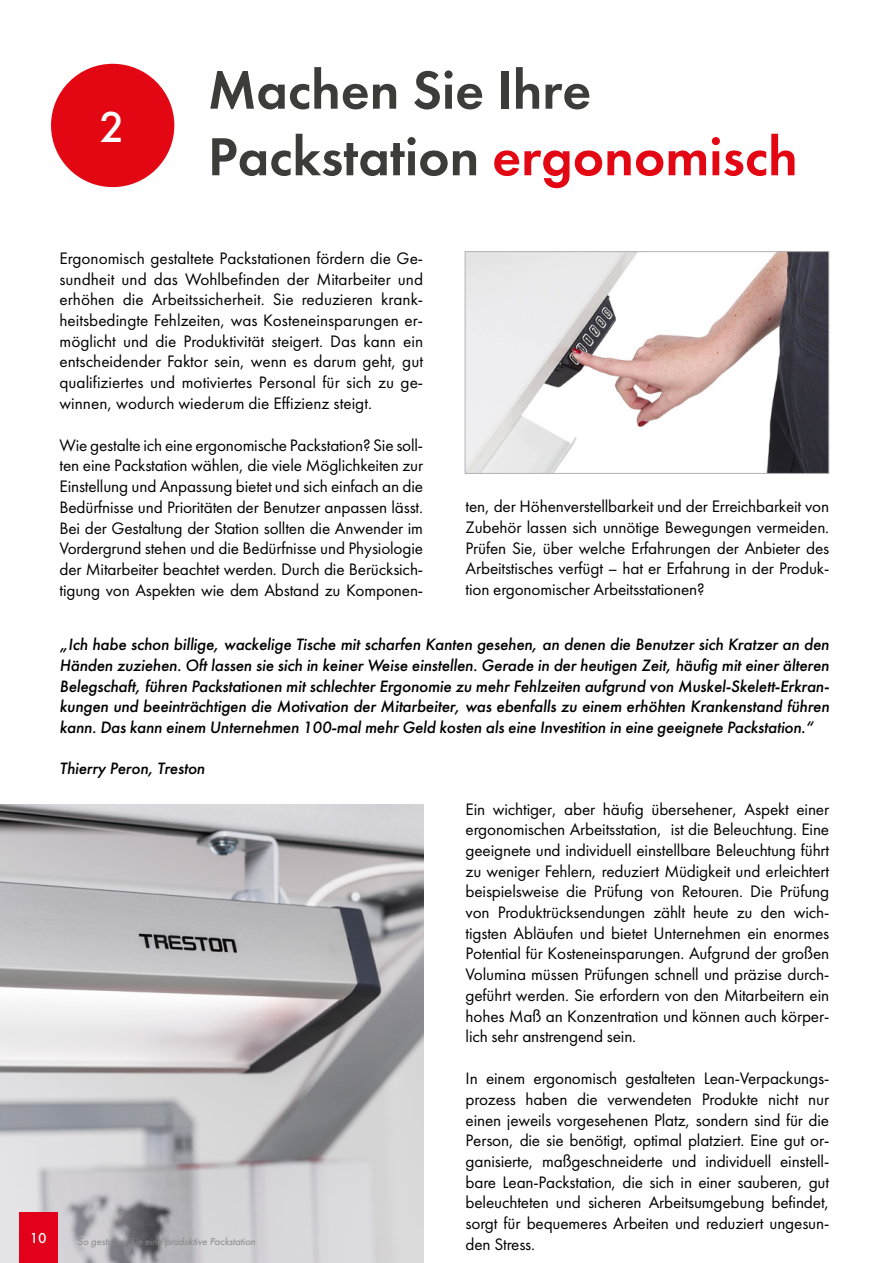
<style>
.page{position:relative;width:893px;height:1263px;background:#fff}
.page>*{position:absolute;margin:0;border:0;box-sizing:border-box;transform-origin:0 0}
.t1{font:55.5px/66.6px "Futura Demi";color:#3c3c3b}
.t2{font:500 45px "Futura";color:#fff}
.t3{font:17.25px/20.7px "Futura";letter-spacing:-.01em;color:#000;text-align:justify}
.t4{font:italic 500 17.1px/20.5px "Futura";letter-spacing:-.01em;color:#000;text-align:justify}
.t5{font:500 15px "Futura";color:#fff}
.t6{font:italic 10.5px "Futura";color:#878787}
.s1{color:#e30613}
</style>
<div class="page">
<img style="left:0;top:804px;width:423px;height:459px">
<img style="left:467px;top:253px;width:360px;height:219px">
<div style="left:465px;top:251px;width:364px;height:223px;border:1px solid #b3b2b2"></div>
<div style="left:51px;top:64px;width:123px;height:123px;background:#e30613;border-radius:50%"></div>
<div style="left:19px;top:1212px;width:38px;height:51px;background:#e2001a"></div>
<h2 class="t2" style="left:99px;top:100px;width:27px">2</h2>
<h1 class="t1" style="left:208px;top:57px;width:591px">Machen Sie Ihre<br>Packstation <span class="s1">ergonomisch</span></h1>
<p class="t3" style="left:60px;top:248px;width:365px">Ergonomisch gestaltete Packstationen fördern die Ge&shy;sundheit und das Wohlbefinden der Mitarbeiter und erhöhen die Arbeitssicherheit. Sie reduzieren krank&shy;heitsbedingte Fehlzeiten, was Kosteneinsparungen er&shy;möglicht und die Produktivität steigert. Das kann ein entscheidender Faktor sein, wenn es darum geht, gut qualifiziertes und motiviertes Personal für sich zu ge&shy;winnen, wodurch wiederum die Effizienz steigt.</p>
<p class="t3" style="left:60px;top:434px;width:365px">Wie gestalte ich eine ergonomische Packstation? Sie soll&shy;ten eine Packstation wählen, die viele Möglichkeiten zur Einstellung und Anpassung bietet und sich einfach an die Bedürfnisse und Prioritäten der Benutzer anpassen lässt.<br>Bei der Gestaltung der Station sollten die Anwender im Vordergrund stehen und die Bedürfnisse und Physiologie der Mitarbeiter beachtet werden. Durch die Berücksich&shy;tigung von Aspekten wie dem Abstand zu Komponen-</p>
<p class="t3" style="left:466px;top:496px;width:365px">ten, der Höhenverstellbarkeit und der Erreichbarkeit von Zubehör lassen sich unnötige Bewegungen vermeiden.<br>Prüfen Sie, über welche Erfahrungen der Anbieter des Arbeitstisches verfügt – hat er Erfahrung in der Produk&shy;tion ergonomischer Arbeitsstationen?</p>
<p class="t4" style="left:60px;top:635px;width:771px">„Ich habe schon billige, wackelige Tische mit scharfen Kanten gesehen, an denen die Benutzer sich Kratzer an den Händen zuziehen. Oft lassen sie sich in keiner Weise einstellen. Gerade in der heutigen Zeit, häufig mit einer älteren Belegschaft, führen Packstationen mit schlechter Ergonomie zu mehr Fehlzeiten aufgrund von Muskel-Skelett-Erkran&shy;kungen und beeinträchtigen die Motivation der Mitarbeiter, was ebenfalls zu einem erhöhten Krankenstand führen kann. Das kann einem Unternehmen 100-mal mehr Geld kosten als eine Investition in eine geeignete Packstation.“</p>
<p class="t4" style="left:60px;top:759px;width:147px">Thierry Peron, Treston</p>
<p class="t5" style="left:30px;top:1228px;width:19px">10</p>
<p class="t6" style="left:78px;top:1235px;width:179px">So gestalten Sie eine produktive Packstation</p>
<p class="t3" style="left:466px;top:798px;width:365px">Ein wichtiger, aber häufig übersehener, Aspekt einer ergonomischen Arbeitsstation, ist die Beleuchtung. Eine geeignete und individuell einstellbare Beleuchtung führt zu weniger Fehlern, reduziert Müdigkeit und erleichtert beispielsweise die Prüfung von Retouren. Die Prüfung von Produktrücksendungen zählt heute zu den wich&shy;tigsten Abläufen und bietet Unternehmen ein enormes Potential für Kosteneinsparungen. Aufgrund der großen Volumina müssen Prüfungen schnell und präzise durch&shy;geführt werden. Sie erfordern von den Mitarbeitern ein hohes Maß an Konzentration und können auch körper&shy;lich sehr anstrengend sein.</p>
<p class="t3" style="left:466px;top:1068px;width:365px">In einem ergonomisch gestalteten Lean-Verpackungs&shy;prozess haben die verwendeten Produkte nicht nur einen jeweils vorgesehenen Platz, sondern sind für die Person, die sie benötigt, optimal platziert. Eine gut or&shy;ganisierte, maßgeschneiderte und individuell einstell&shy;bare Lean-Packstation, die sich in einer sauberen, gut beleuchteten und sicheren Arbeitsumgebung befindet, sorgt für bequemeres Arbeiten und reduziert ungesun&shy;den Stress.</p>
</div>
